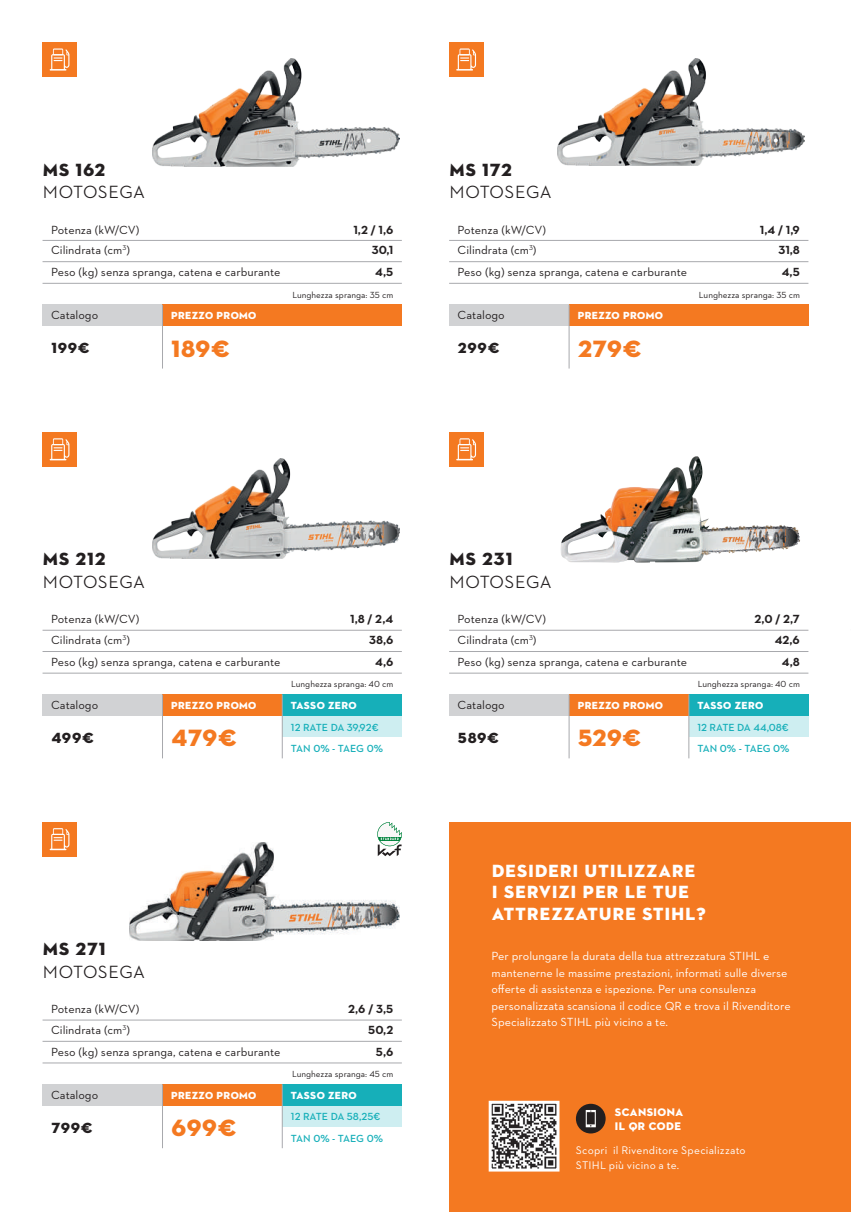
<style>
.page{position:relative;width:851px;height:1212px;background:#fff}
.page>*{position:absolute;margin:0;border:0;box-sizing:border-box;transform-origin:0 0}
.t1{font:24px "STIHL Contraface Display Titling";letter-spacing:-.035em;color:#f47921}
.t2{font:18px/21.6px "STIHL Contraface Display Titling";color:#fff}
.t3{font:500 18px "STIHL Contraface Display";letter-spacing:-.015em;color:#231f20}
.t4{font:18px "STIHL Contraface Display Titling";color:#231f20}
.t5{font:15px "STIHL Contraface Display Titling";color:#231f20}
.t6{font:12px/20.9px "STIHL Contraface Text";color:#231f20}
.t7{font:12px/16.5px "STIHL Contraface Text";color:#fff}
.t8{font:700 12px/21.3px "STIHL Contraface Text";color:#231f20;text-align:right}
.t9{font:11.25px/15px "STIHL Contraface Text";letter-spacing:.015em;color:#fff}
.t10{font:11.25px/13.5px "STIHL Contraface Display Titling";letter-spacing:-.02em;color:#fff}
.t11{font:10.5px "STIHL Contraface Display Titling";letter-spacing:-.025em;color:#fff}
.t12{font:10.5px "STIHL Contraface Text Demi";color:#16afb9}
.t13{font:9px "STIHL Contraface Text";color:#231f20}
</style>
<div class="page">
<img style="left:152px;top:58px;width:247px;height:108px">
<img style="left:557px;top:58px;width:247px;height:108px">
<img style="left:152px;top:459px;width:247px;height:99px">
<img style="left:560px;top:456px;width:161px;height:107px">
<img style="left:130px;top:842px;width:269px;height:99px">
<hr style="left:43px;top:630px;width:359px;height:1px;background:#a8a9ad">
<hr style="left:43px;top:651px;width:359px;height:1px;background:#a8a9ad">
<hr style="left:43px;top:673px;width:359px;height:1px;background:#a8a9ad">
<div style="left:43px;top:694px;width:119px;height:22px;background:#d1d2d4"></div>
<div style="left:162px;top:694px;width:240px;height:22px;background:#f47921"></div>
<hr style="left:162px;top:694px;width:1px;height:64px;background:#a8a9ad">
<div style="left:282px;top:716px;width:120px;height:21px;background:#ceeef1"></div>
<div style="left:282px;top:694px;width:120px;height:22px;background:#16afb9"></div>
<div style="left:43px;top:432px;width:34px;height:34px;background:#f47921"></div>
<svg style="left:50px;top:438px;width:19px;height:22px"></svg>
<hr style="left:282px;top:694px;width:1px;height:64px;background:#a8a9ad">
<hr style="left:43px;top:240px;width:359px;height:1px;background:#a8a9ad">
<hr style="left:43px;top:261px;width:359px;height:1px;background:#a8a9ad">
<hr style="left:43px;top:283px;width:359px;height:1px;background:#a8a9ad">
<div style="left:43px;top:305px;width:119px;height:21px;background:#d1d2d4"></div>
<div style="left:162px;top:305px;width:240px;height:21px;background:#f47921"></div>
<hr style="left:162px;top:305px;width:1px;height:64px;background:#a8a9ad">
<div style="left:43px;top:43px;width:34px;height:34px;background:#f47921"></div>
<svg style="left:50px;top:48px;width:19px;height:23px"></svg>
<hr style="left:449px;top:240px;width:359px;height:1px;background:#a8a9ad">
<hr style="left:449px;top:261px;width:359px;height:1px;background:#a8a9ad">
<hr style="left:449px;top:283px;width:359px;height:1px;background:#a8a9ad">
<div style="left:449px;top:305px;width:120px;height:21px;background:#d1d2d4"></div>
<div style="left:569px;top:305px;width:239px;height:21px;background:#f47921"></div>
<hr style="left:568px;top:305px;width:1px;height:64px;background:#a8a9ad">
<div style="left:449px;top:43px;width:34px;height:34px;background:#f47921"></div>
<svg style="left:456px;top:48px;width:20px;height:23px"></svg>
<hr style="left:449px;top:630px;width:359px;height:1px;background:#a8a9ad">
<hr style="left:449px;top:651px;width:359px;height:1px;background:#a8a9ad">
<hr style="left:449px;top:673px;width:359px;height:1px;background:#a8a9ad">
<div style="left:449px;top:694px;width:120px;height:22px;background:#d1d2d4"></div>
<div style="left:569px;top:694px;width:239px;height:22px;background:#f47921"></div>
<hr style="left:568px;top:694px;width:1px;height:64px;background:#a8a9ad">
<div style="left:689px;top:716px;width:119px;height:21px;background:#ceeef1"></div>
<div style="left:688px;top:694px;width:120px;height:22px;background:#16afb9"></div>
<div style="left:449px;top:432px;width:34px;height:34px;background:#f47921"></div>
<svg style="left:456px;top:438px;width:20px;height:22px"></svg>
<hr style="left:688px;top:694px;width:1px;height:64px;background:#a8a9ad">
<hr style="left:43px;top:1020px;width:359px;height:1px;background:#a8a9ad">
<hr style="left:43px;top:1041px;width:359px;height:1px;background:#a8a9ad">
<hr style="left:43px;top:1063px;width:359px;height:1px;background:#a8a9ad">
<div style="left:43px;top:1084px;width:119px;height:22px;background:#d1d2d4"></div>
<div style="left:162px;top:1084px;width:240px;height:22px;background:#f47921"></div>
<hr style="left:162px;top:1084px;width:1px;height:64px;background:#a8a9ad">
<div style="left:282px;top:1105px;width:120px;height:22px;background:#ceeef1"></div>
<div style="left:282px;top:1084px;width:120px;height:22px;background:#16afb9"></div>
<div style="left:43px;top:822px;width:34px;height:34px;background:#f47921"></div>
<svg style="left:50px;top:828px;width:19px;height:22px"></svg>
<hr style="left:282px;top:1084px;width:1px;height:64px;background:#a8a9ad">
<svg style="left:377px;top:822px;width:25px;height:34px"></svg>
<div style="left:449px;top:822px;width:401px;height:390px;background:#f47921"></div>
<svg style="left:488px;top:1100px;width:72px;height:72px;background:#a6a19f"></svg>
<div style="left:576px;top:1104px;width:29px;height:29px;background:#231f20;border-radius:50%"></div>
<svg style="left:585px;top:1110px;width:10px;height:17px"></svg>
<h2 class="t4" style="left:43px;top:158px;width:65px">MS 162</h2>
<h2 class="t3" style="left:43px;top:182px;width:104px">MOTOSEGA</h2>
<p class="t6" style="left:51px;top:219px;width:90px">Potenza (kW/CV)<br>Cilindrata (cm<sup>3</sup>)</p>
<p class="t8" style="left:372px;top:219px;width:23px;text-align:justify;text-indent:-18px">1,2 / 1,6<br>30,1<br>4,5</p>
<p class="t6" style="left:51px;top:261px;width:231px">Peso (kg) senza spranga, catena e carburante</p>
<h2 class="t4" style="left:449px;top:158px;width:65px">MS 172</h2>
<h2 class="t3" style="left:449px;top:182px;width:104px">MOTOSEGA</h2>
<p class="t6" style="left:457px;top:219px;width:90px">Potenza (kW/CV)<br>Cilindrata (cm<sup>3</sup>)</p>
<p class="t8" style="left:778px;top:219px;width:23px;text-align:justify;text-indent:-18px">1,4 / 1,9<br>31,8<br>4,5</p>
<p class="t6" style="left:457px;top:261px;width:231px">Peso (kg) senza spranga, catena e carburante</p>
<p class="t13" style="left:292px;top:289px;width:102px">Lunghezza spranga: 35 cm</p>
<p class="t13" style="left:698px;top:289px;width:102px">Lunghezza spranga: 35 cm</p>
<p class="t6" style="left:51px;top:304px;width:49px">Catalogo</p>
<p class="t11" style="left:171px;top:309px;width:87px">PREZZO PROMO</p>
<p class="t6" style="left:457px;top:304px;width:49px">Catalogo</p>
<p class="t11" style="left:577px;top:309px;width:87px">PREZZO PROMO</p>
<p class="t5" style="left:51px;top:338px;width:40px">199€</p>
<h1 class="t1" style="left:171px;top:333px;width:61px">189€</h1>
<p class="t5" style="left:457px;top:338px;width:44px">299€</p>
<h1 class="t1" style="left:577px;top:333px;width:66px">279€</h1>
<h2 class="t4" style="left:43px;top:548px;width:65px">MS 212</h2>
<h2 class="t3" style="left:43px;top:572px;width:104px">MOTOSEGA</h2>
<p class="t6" style="left:51px;top:609px;width:90px">Potenza (kW/CV)<br>Cilindrata (cm<sup>3</sup>)</p>
<p class="t8" style="left:350px;top:608px;width:45px">1,8 / 2,4<br>38,6<br>4,6</p>
<p class="t6" style="left:51px;top:651px;width:231px">Peso (kg) senza spranga, catena e carburante</p>
<p class="t6" style="left:51px;top:694px;width:49px">Catalogo</p>
<p class="t11" style="left:171px;top:699px;width:87px">PREZZO PROMO</p>
<p class="t5" style="left:51px;top:728px;width:45px">499€</p>
<h1 class="t1" style="left:171px;top:723px;width:68px">479€</h1>
<p class="t13" style="left:291px;top:679px;width:104px">Lunghezza spranga: 40 cm</p>
<p class="t11" style="left:290px;top:699px;width:68px">TASSO ZERO</p>
<p class="t12" style="left:291px;top:720px;width:89px">12 RATE DA 39,92€</p>
<p class="t12" style="left:291px;top:742px;width:94px">TAN 0% - TAEG 0%</p>
<h2 class="t4" style="left:43px;top:938px;width:65px">MS 271</h2>
<h2 class="t3" style="left:43px;top:962px;width:104px">MOTOSEGA</h2>
<p class="t6" style="left:51px;top:998px;width:90px">Potenza (kW/CV)<br>Cilindrata (cm<sup>3</sup>)</p>
<p class="t8" style="left:348px;top:998px;width:47px">2,6 / 3,5<br>50,2<br>5,6</p>
<p class="t6" style="left:51px;top:1084px;width:49px">Catalogo</p>
<p class="t11" style="left:171px;top:1089px;width:87px">PREZZO PROMO</p>
<p class="t12" style="left:291px;top:1110px;width:91px">12 RATE DA 58,25€</p>
<p class="t6" style="left:51px;top:1041px;width:231px">Peso (kg) senza spranga, catena e carburante</p>
<p class="t13" style="left:292px;top:1068px;width:103px">Lunghezza spranga: 45 cm</p>
<p class="t11" style="left:290px;top:1089px;width:68px">TASSO ZERO</p>
<h1 class="t1" style="left:171px;top:1113px;width:67px">699€</h1>
<p class="t5" style="left:51px;top:1118px;width:43px">799€</p>
<p class="t12" style="left:291px;top:1131px;width:94px">TAN 0% - TAEG 0%</p>
<h2 class="t4" style="left:449px;top:548px;width:65px">MS 231</h2>
<h2 class="t3" style="left:449px;top:572px;width:104px">MOTOSEGA</h2>
<p class="t6" style="left:457px;top:609px;width:90px">Potenza (kW/CV)<br>Cilindrata (cm<sup>3</sup>)</p>
<p class="t8" style="left:754px;top:608px;width:47px">2,0 / 2,7<br>42,6<br>4,8</p>
<p class="t6" style="left:457px;top:694px;width:49px">Catalogo</p>
<p class="t11" style="left:577px;top:699px;width:87px">PREZZO PROMO</p>
<p class="t12" style="left:697px;top:720px;width:93px">12 RATE DA 44,08€</p>
<p class="t6" style="left:457px;top:651px;width:231px">Peso (kg) senza spranga, catena e carburante</p>
<p class="t13" style="left:697px;top:679px;width:104px">Lunghezza spranga: 40 cm</p>
<p class="t11" style="left:697px;top:699px;width:68px">TASSO ZERO</p>
<h1 class="t1" style="left:577px;top:723px;width:66px">529€</h1>
<p class="t5" style="left:457px;top:728px;width:43px">589€</p>
<p class="t12" style="left:697px;top:742px;width:94px">TAN 0% - TAEG 0%</p>
<h2 class="t2" style="left:491px;top:860px;width:216px">DESIDERI UTILIZZARE<br>I SERVIZI PER LE TUE<br>ATTREZZATURE STIHL?</h2>
<p class="t7" style="left:491px;top:948px;width:301px">Per prolungare la durata della tua attrezzatura STIHL e mantenerne le massime prestazioni, informati sulle diverse offerte di assistenza e ispezione. Per una consulenza personalizzata scansiona il codice QR e trova il Rivenditore Specializzato STIHL più vicino a te.</p>
<p class="t10" style="left:614px;top:1106px;width:70px">SCANSIONA<br>IL QR CODE</p>
<p class="t9" style="left:576px;top:1143px;width:171px">Scopri il Rivenditore Specializzato<br>STIHL più vicino a te.</p>
</div>
